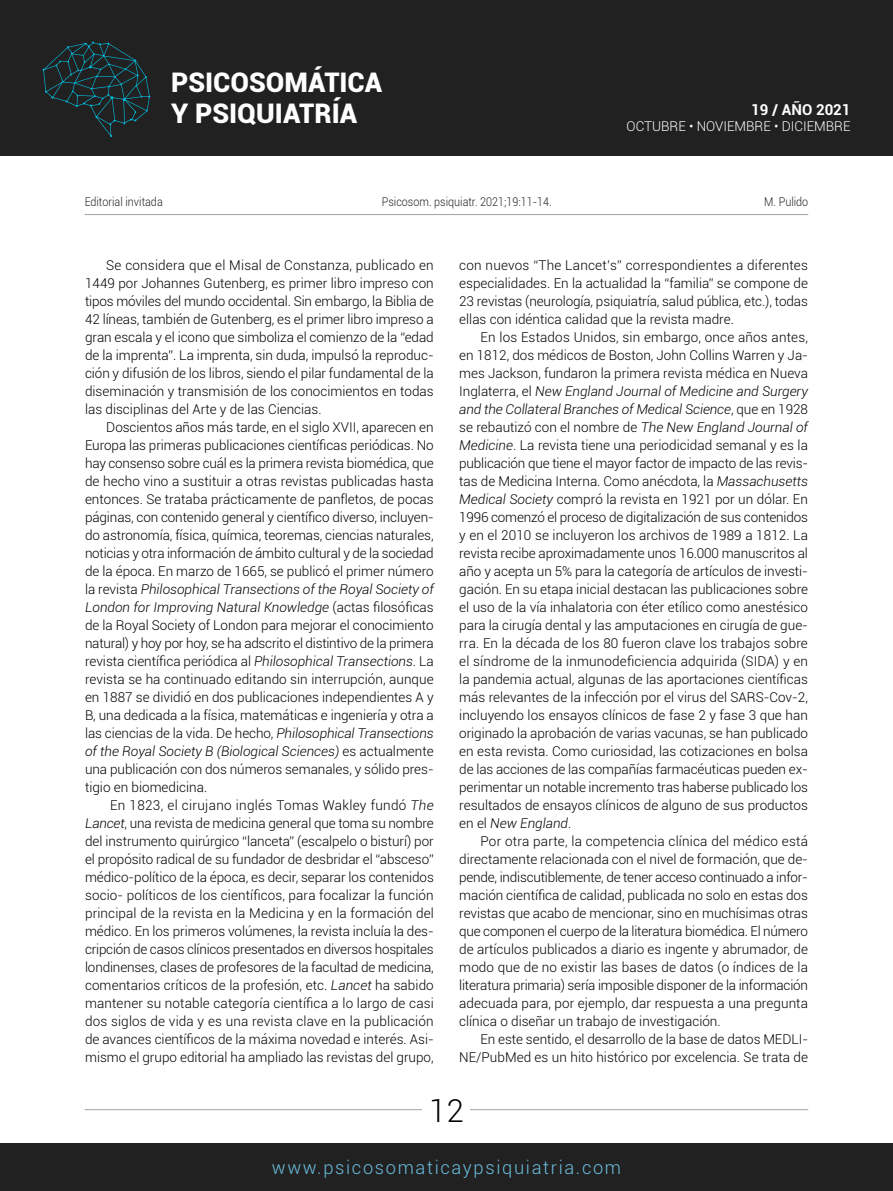
<style>
.page{position:relative;width:893px;height:1191px;background:#fff}
.page>*{position:absolute;margin:0;border:0;box-sizing:border-box;transform-origin:0 0}
.t1{font:300 31.5px "Roboto";color:#000}
.t2{font:900 27px/31.5px "Roboto";color:#fff}
.t3{font:300 18.3px "Roboto";letter-spacing:.09em;color:#6bbdde}
.t4{font:700 15px "Roboto";color:#fff}
.t5{font:300 13.5px/18px "Roboto";color:#000;text-align:justify}
.t6{font:300 13.5px "Roboto";color:#fff}
.t7{font:300 12px "Roboto";color:#212121;scale:.9 1}
.s1{font-style:italic}
</style>
<div class="page">
<div style="left:0;top:0;width:893px;height:155px;background:#212121"></div>
<div style="left:0;top:1143px;width:893px;height:48px;background:#212121"></div>
<svg style="left:43px;top:41px;width:107px;height:96px"></svg>
<hr style="left:85px;top:214px;width:723px;height:1px;background:#a2a2a2">
<hr style="left:85px;top:1109px;width:723px;height:1px;background:#a2a2a2">
<div style="left:423px;top:1098px;width:47px;height:23px;background:#fff"></div>
<h2 class="t2" style="left:171px;top:65px;width:212px">PSICOSOMÁTICA<br>Y PSIQUIATRÍA</h2>
<p class="t4" style="left:751px;top:99px;width:101px">19 / AÑO 2021</p>
<p class="t6" style="left:627px;top:117px;width:225px">OCTUBRE • NOVIEMBRE • DICIEMBRE</p>
<p class="t7" style="left:85px;top:194px;width:88px">Editorial invitada</p>
<p class="t7" style="left:382px;top:194px;width:190px">Psicosom. psiquiatr. 2021;19:11-14.</p>
<p class="t7" style="left:764px;top:194px;width:51px">M. Pulido</p>
<p class="t5" style="left:85px;top:256px;width:350px;text-indent:21px">Se considera que el Misal de Constanza, publicado en 1449 por Johannes Gutenberg, es primer libro impreso con tipos móviles del mundo occidental. Sin embargo, la Biblia de 42 líneas, también de Gutenberg, es el primer libro impreso a gran escala y el icono que simboliza el comienzo de la “edad de la imprenta”. La imprenta, sin duda, impulsó la reproduc&shy;ción y difusión de los libros, siendo el pilar fundamental de la diseminación y transmisión de los conocimientos en todas las disciplinas del Arte y de las Ciencias.</p>
<p class="t5" style="left:85px;top:418px;width:350px;text-indent:21px">Doscientos años más tarde, en el siglo XVII, aparecen en Europa las primeras publicaciones científicas periódicas. No hay consenso sobre cuál es la primera revista biomédica, que de hecho vino a sustituir a otras revistas publicadas hasta entonces. Se trataba prácticamente de panfletos, de pocas páginas, con contenido general y científico diverso, incluyen&shy;do astronomía, física, química, teoremas, ciencias naturales, noticias y otra información de ámbito cultural y de la sociedad de la época. En marzo de 1665, se publicó el primer número la revista <span class="s1">Philosophical Transections of the Royal Society of London for Improving Natural Knowledge</span> (actas filosóficas de la Royal Society of London para mejorar el conocimiento natural) y hoy por hoy, se ha adscrito el distintivo de la primera revista científica periódica al <span class="s1">Philosophical Transections</span>. La revista se ha continuado editando sin interrupción, aunque en 1887 se dividió en dos publicaciones independientes A y B, una dedicada a la física, matemáticas e ingeniería y otra a las ciencias de la vida. De hecho, <span class="s1">Philosophical Transections of the Royal Society B (Biological Sciences)</span> es actualmente una publicación con dos números semanales, y sólido pres&shy;tigio en biomedicina.</p>
<p class="t5" style="left:85px;top:796px;width:350px;text-indent:25px">En 1823, el cirujano inglés Tomas Wakley fundó <span class="s1">The Lancet</span>, una revista de medicina general que toma su nombre del instrumento quirúrgico “lanceta” (escalpelo o bisturí) por el propósito radical de su fundador de desbridar el “absceso” médico-político de la época, es decir, separar los contenidos socio- políticos de los científicos, para focalizar la función principal de la revista en la Medicina y en la formación del médico. En los primeros volúmenes, la revista incluía la des&shy;cripción de casos clínicos presentados en diversos hospitales londinenses, clases de profesores de la facultad de medicina, comentarios críticos de la profesión, etc. <span class="s1">Lancet</span> ha sabido mantener su notable categoría científica a lo largo de casi dos siglos de vida y es una revista clave en la publicación de avances científicos de la máxima novedad e interés. Asi&shy;mismo el grupo editorial ha ampliado las revistas del grupo,</p>
<p class="t5" style="left:459px;top:256px;width:350px">con nuevos “The Lancet’s” correspondientes a diferentes especialidades. En la actualidad la “familia” se compone de 23 revistas (neurología, psiquiatría, salud pública, etc.), todas ellas con idéntica calidad que la revista madre.</p>
<p class="t5" style="left:459px;top:328px;width:350px;text-indent:21px">En los Estados Unidos, sin embargo, once años antes, en 1812, dos médicos de Boston, John Collins Warren y Ja&shy;mes Jackson, fundaron la primera revista médica en Nueva Inglaterra, el <span class="s1">New England Journal of Medicine and Surgery and the Collateral Branches of Medical Science</span>, que en 1928 se rebautizó con el nombre de <span class="s1">The New England Journal of Medicine</span>. La revista tiene una periodicidad semanal y es la publicación que tiene el mayor factor de impacto de las revis&shy;tas de Medicina Interna. Como anécdota, la <span class="s1">Massachusetts Medical Society</span> compró la revista en 1921 por un dólar. En 1996 comenzó el proceso de digitalización de sus contenidos y en el 2010 se incluyeron los archivos de 1989 a 1812. La revista recibe aproximadamente unos 16.000 manuscritos al año y acepta un 5% para la categoría de artículos de investi&shy;gación. En su etapa inicial destacan las publicaciones sobre el uso de la vía inhalatoria con éter etílico como anestésico para la cirugía dental y las amputaciones en cirugía de gue&shy;rra. En la década de los 80 fueron clave los trabajos sobre el síndrome de la inmunodeficiencia adquirida (SIDA) y en la pandemia actual, algunas de las aportaciones científicas más relevantes de la infección por el virus del SARS-Cov-2, incluyendo los ensayos clínicos de fase 2 y fase 3 que han originado la aprobación de varias vacunas, se han publicado en esta revista. Como curiosidad, las cotizaciones en bolsa de las acciones de las compañías farmacéuticas pueden ex&shy;perimentar un notable incremento tras haberse publicado los resultados de ensayos clínicos de alguno de sus productos en el <span class="s1">New England</span>.</p>
<p class="t5" style="left:459px;top:831px;width:350px;text-indent:21px">Por otra parte, la competencia clínica del médico está directamente relacionada con el nivel de formación, que de&shy;pende, indiscutiblemente, de tener acceso continuado a infor&shy;mación científica de calidad, publicada no solo en estas dos revistas que acabo de mencionar, sino en muchísimas otras que componen el cuerpo de la literatura biomédica. El número de artículos publicados a diario es ingente y abrumador, de modo que de no existir las bases de datos (o índices de la literatura primaria) sería imposible disponer de la información adecuada para, por ejemplo, dar respuesta a una pregunta clínica o diseñar un trabajo de investigación.</p>
<p class="t5" style="left:459px;top:1029px;width:350px;text-align:right">En este sentido, el desarrollo de la base de datos MEDLI-<br>NE/PubMed es un hito histórico por excelencia. Se trata de</p>
<h1 class="t1" style="left:429px;top:1088px;width:36px">12</h1>
<h3 class="t3" style="left:272px;top:1154px;width:351px">www.psicosomaticaypsiquiatria.com</h3>
</div>
